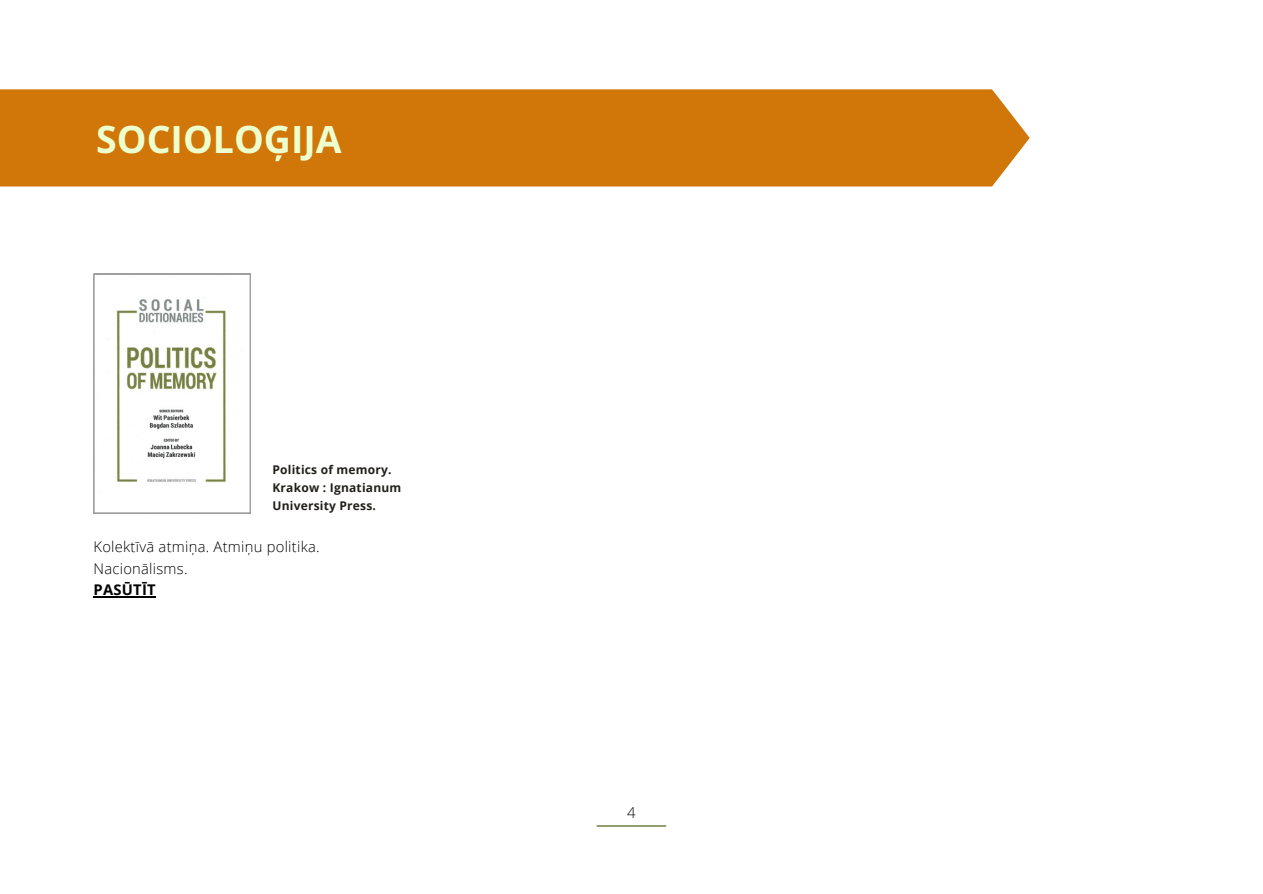
<style>
.page{position:relative;width:1263px;height:894px;background:#fff}
.page>*{position:absolute;margin:0;border:0;box-sizing:border-box;transform-origin:0 0}
.t1{font:700 37.5px "Open Sans";color:#edffcc}
.t2{font:300 15px "Open Sans";color:#000}
.t3{font:300 14.7px/21.3px "Open Sans";letter-spacing:.02em;color:#000}
.t4{font:700 12px/18px "Open Sans";letter-spacing:.02em;color:#22201b}
.s1{font-weight:700}
</style>
<div class="page">
<hr style="left:597px;top:825px;width:69px;height:1px;background:#3b5704">
<div style="left:0;top:89px;width:1029px;height:97px;background:#d17609"></div>
<svg style="left:94px;top:274px;width:157px;height:239px"></svg>
<hr style="left:94px;top:596px;width:62px;height:1px;background:#000">
<p class="t1" style="left:96px;top:112px;width:247px">SOCIOLOĢIJA</p>
<h2 class="t4" style="left:272px;top:460px;width:121px">Politics of memory.</h2>
<p class="t4" style="left:272px;top:478px;width:130px">Krakow : Ignatianum<br>University Press.</p>
<p class="t3" style="left:94px;top:535px;width:228px">Kolektīvā atmiņa. Atmiņu politika.<br>Nacionālisms.<br><span class="s1">PASŪTĪT</span></p>
<h1 class="t2" style="left:627px;top:801px;width:10px">4</h1>
</div>
